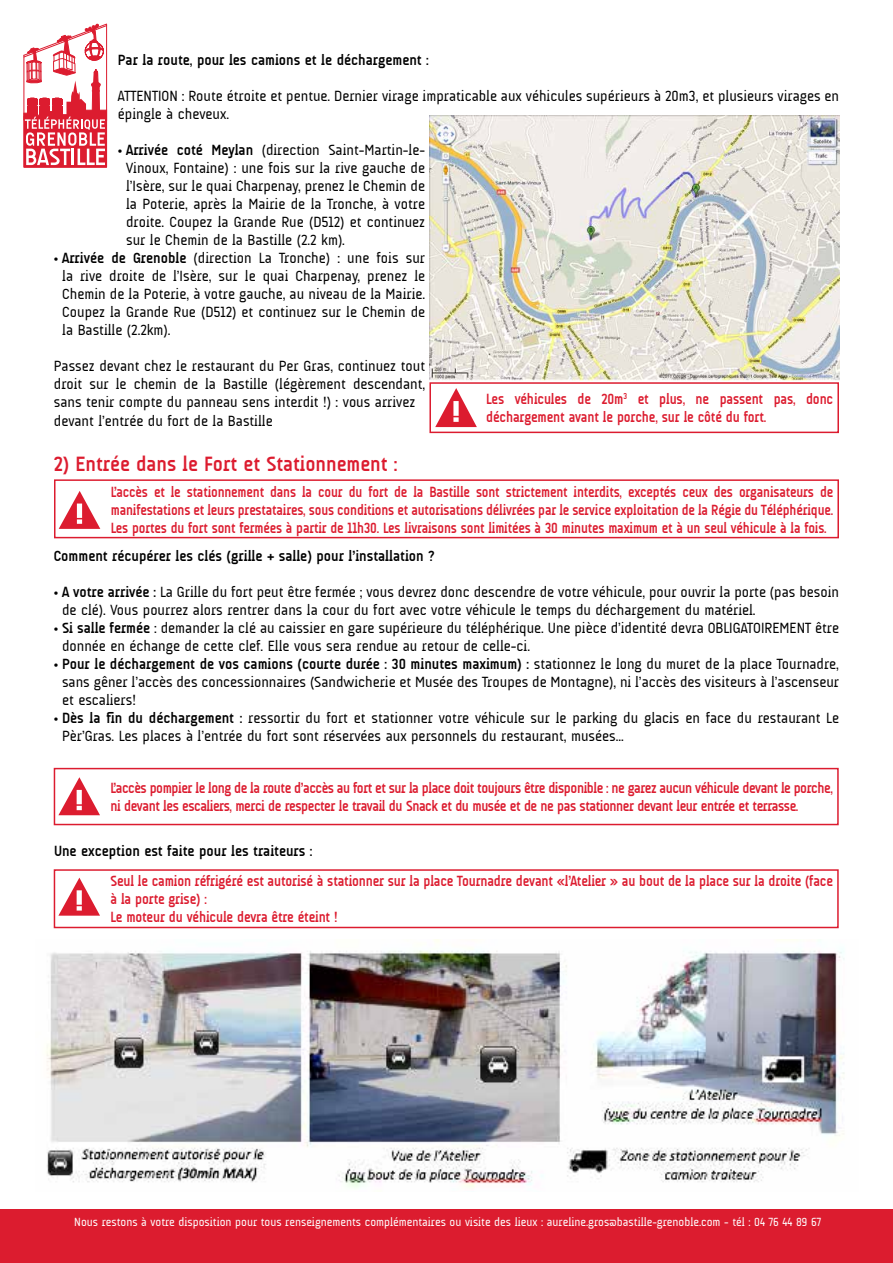
<style>
.page{position:relative;width:893px;height:1263px;background:#fff}
.page>*{position:absolute;margin:0;border:0;box-sizing:border-box;transform-origin:0 0}
.t1{font:700 21px "A Udimat";color:#dc1c2f}
.t2{font:15px/18px "A Udimat";color:#000}
.t3{font:700 15px/18px "A Udimat";letter-spacing:-.01em;color:#dc1c2f;text-align:justify;scale:.92 1}
.t4{font:700 15px/18px "A Udimat";letter-spacing:-.01em;color:#dc1c2f;scale:.94 1}
.t5{font:700 15px/18px "A Udimat";letter-spacing:-.03em;color:#dc1c2f;scale:.94 1}
.t6{font:700 15px "A Udimat";color:#000}
.t7{font:12px "A Udimat";color:#fff}
.s1{font-weight:700}
</style>
<div class="page">
<svg style="left:23px;top:23px;width:85px;height:145px"></svg>
<div style="left:0;top:1209px;width:893px;height:54px;background:#dc1c2f"></div>
<img style="left:46px;top:939px;width:799px;height:249px">
<img style="left:429px;top:116px;width:410px;height:264px">
<div style="left:429px;top:382px;width:410px;height:51px;border:2px solid #dc1c2f"></div>
<svg style="left:435px;top:388px;width:42px;height:39px"></svg>
<div style="left:54px;top:479px;width:785px;height:59px;border:2px solid #dc1c2f"></div>
<svg style="left:59px;top:491px;width:41px;height:38px"></svg>
<div style="left:54px;top:768px;width:785px;height:57px;border:2px solid #dc1c2f"></div>
<svg style="left:58px;top:777px;width:42px;height:38px"></svg>
<div style="left:54px;top:869px;width:785px;height:59px;border:2px solid #dc1c2f"></div>
<svg style="left:58px;top:878px;width:42px;height:38px"></svg>
<p class="t6" style="left:118px;top:52px;width:312px">Par la route, pour les camions et le déchargement :</p>
<p class="t2" style="left:118px;top:87px;width:723px">ATTENTION : Route étroite et pentue. Dernier virage impraticable aux véhicules supérieurs à 20m3, et plusieurs virages en épingle à cheveux.</p>
<p class="t2" style="left:126px;top:141px;width:301px;text-align:justify;text-indent:-8px">• <span class="s1">Arrivée coté Meylan</span> (direction Saint-Martin-le-Vinoux, Fontaine) : une fois sur la rive gauche de l’Isère, sur le quai Charpenay, prenez le Chemin de la Poterie, après la Mairie de la Tronche, à votre droite. Coupez la Grande Rue (D512) et continuez sur le Chemin de la Bastille (2.2 km).</p>
<p class="t2" style="left:62px;top:249px;width:364px;text-align:justify;text-indent:-8px">• <span class="s1">Arrivée de Grenoble</span> (direction La Tronche) : une fois sur la rive droite de l’Isère, sur le quai Charpenay, prenez le Chemin de la Poterie, à votre gauche, au niveau de la Mairie.<br>Coupez la Grande Rue (D512) et continuez sur le Chemin de la Bastille (2.2km).</p>
<p class="t2" style="left:54px;top:357px;width:373px">Passez devant chez le restaurant du Per Gras, continuez tout droit sur le chemin de la Bastille (légèrement descendant, sans tenir compte du panneau sens interdit !) : vous arrivez devant l’entrée du fort de la Bastille</p>
<p class="t4" style="left:486px;top:390px;width:371px">Les véhicules de 20m<sup>3</sup> et plus, ne passent pas, donc déchargement avant le porche, sur le côté du fort.</p>
<h1 class="t1" style="left:54px;top:452px;width:345px">2) Entrée dans le Fort et Stationnement :</h1>
<p class="t3" style="left:111px;top:482px;width:787px">L’accès et le stationnement dans la cour du fort de la Bastille sont strictement interdits, exceptés ceux des organisateurs de manifestations et leurs prestataires, sous conditions et autorisations délivrées par le service exploitation de la Régie du Téléphérique.<br>Les portes du fort sont fermées à partir de 11h30. Les livraisons sont limitées à 30 minutes maximum et à un seul véhicule à la fois.</p>
<p class="t6" style="left:54px;top:547px;width:383px">Comment récupérer les clés (grille + salle) pour l’installation ?</p>
<p class="t2" style="left:62px;top:582px;width:778px;text-indent:-8px">• <span class="s1">A votre arrivée :</span> La Grille du fort peut être fermée ; vous devrez donc descendre de votre véhicule, pour ouvrir la porte (pas besoin de clé). Vous pourrez alors rentrer dans la cour du fort avec votre véhicule le temps du déchargement du matériel.</p>
<p class="t2" style="left:62px;top:618px;width:778px;text-indent:-8px">• <span class="s1">Si salle fermée</span> : demander la clé au caissier en gare supérieure du téléphérique. Une pièce d’identité devra OBLIGATOIREMENT être donnée en échange de cette clef. Elle vous sera rendue au retour de celle-ci.</p>
<p class="t2" style="left:62px;top:654px;width:778px;text-align:justify;text-indent:-8px">• <span class="s1">Pour le déchargement de vos camions (courte durée : 30 minutes maximum) :</span> stationnez le long du muret de la place Tournadre, sans gêner l’accès des concessionnaires (Sandwicherie et Musée des Troupes de Montagne), ni l’accès des visiteurs à l’ascenseur et escaliers!</p>
<p class="t2" style="left:62px;top:708px;width:778px;text-indent:-8px">• <span class="s1">Dès la fin du déchargement :</span> ressortir du fort et stationner votre véhicule sur le parking du glacis en face du restaurant Le<br>Pèr’Gras. Les places à l’entrée du fort sont réservées aux personnels du restaurant, musées...</p>
<p class="t5" style="left:110px;top:779px;width:770px">L’accès pompier le long de la route d’accès au fort et sur la place doit toujours être disponible : ne garez aucun véhicule devant le porche, ni devant les escaliers, merci de respecter le travail du Snack et du musée et de ne pas stationner devant leur entrée et terrasse.</p>
<p class="t6" style="left:54px;top:843px;width:260px">Une exception est faite pour les traiteurs :</p>
<p class="t4" style="left:110px;top:872px;width:770px">Seul le camion réfrigéré est autorisé à stationner sur la place Tournadre devant «l’Atelier » au bout de la place sur la droite (face à la porte grise) :<br>Le moteur du véhicule devra être éteint !</p>
<p class="t7" style="left:74px;top:1215px;width:748px">Nous restons à votre disposition pour tous renseignements complémentaires ou visite des lieux : aureline.gros@bastille-grenoble.com - tél : 04 76 44 89 67</p>
</div>
